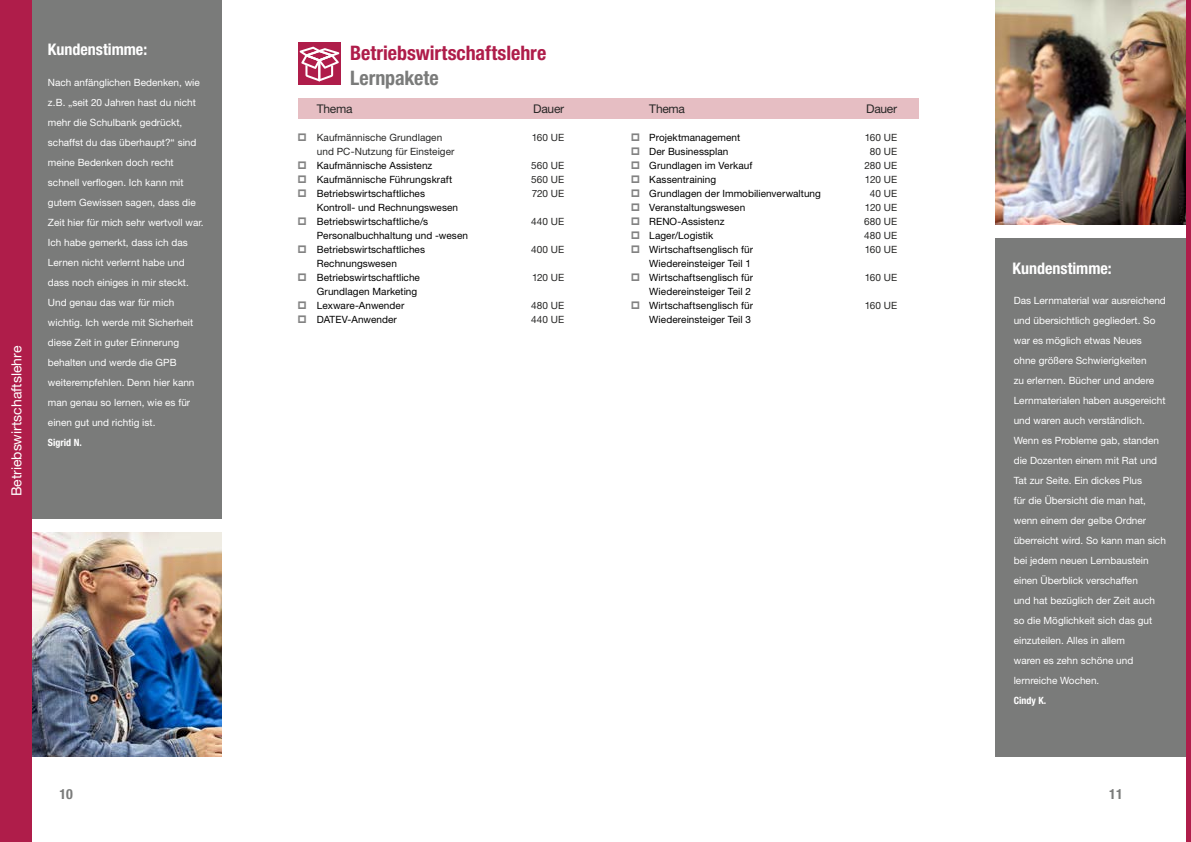
<style>
.page{position:relative;width:1191px;height:842px;background:#fff}
.page>*{position:absolute;margin:0;border:0;box-sizing:border-box;transform-origin:0 0}
.t1{font:700 condensed 20px "Helvetica Neue LT";letter-spacing:-.005em;color:#af1d4a}
.t2{font:700 condensed 20px "Helvetica Neue LT";color:#7a7b7a}
.t3{font:700 condensed 16px "Helvetica Neue LT";color:#fff}
.t4{font:14px "Helvetica Neue LT";letter-spacing:-.005em;color:#fff}
.t5{font:700 condensed 14px "Helvetica Neue LT";color:#7a7b7a}
.t6{font:12px "Helvetica Neue LT";letter-spacing:-.02em;color:#272726}
.t7{font:10px/20px "Helvetica Neue LT";color:#fff}
.t8{font:10px/14px "Helvetica Neue LT";letter-spacing:.005em;color:#000}
.t9{font:10px/14px "Helvetica Neue LT";letter-spacing:.005em;color:#272726}
.t10{font:700 condensed 10px "Helvetica Neue LT";color:#fff}
</style>
<div class="page">
<img style="left:995px;top:0;width:191px;height:225px">
<img style="left:31px;top:533px;width:190px;height:224px">
<div style="left:17px;top:0;width:204px;height:519px;background:#7a7b7a"></div>
<div style="left:298px;top:99px;width:620px;height:20px;background:#e6bec3"></div>
<div style="left:0;top:0;width:31px;height:842px;background:#af1d4a"></div>
<div style="left:995px;top:239px;width:196px;height:518px;background:#7a7b7a"></div>
<div style="left:298px;top:43px;width:42px;height:42px;background:#af1d4a"></div>
<svg style="left:300px;top:47px;width:39px;height:34px"></svg>
<div style="left:1186px;top:0;width:5px;height:842px;background:#af1d4a"></div>
<h3 class="t4" style="left:8px;top:496px;width:152px;rotate:-90deg">Betriebswirtschaftslehre</h3>
<h2 class="t3" style="left:48px;top:40px;width:101px">Kundenstimme:</h2>
<p class="t7" style="left:48px;top:72px;width:157px">Nach anfänglichen Bedenken, wie z.B. „seit 20 Jahren hast du nicht mehr die Schulbank gedrückt, schaffst du das überhaupt?“ sind meine Bedenken doch recht schnell verflogen. Ich kann mit gutem Gewissen sagen, dass die<br>Zeit hier für mich sehr wertvoll war.<br>Ich habe gemerkt, dass ich das<br>Lernen nicht verlernt habe und dass noch einiges in mir steckt.<br>Und genau das war für mich wichtig. Ich werde mit Sicherheit diese Zeit in guter Erinnerung behalten und werde die GPB weiterempfehlen. Denn hier kann man genau so lernen, wie es für einen gut und richtig ist.</p>
<p class="t10" style="left:48px;top:436px;width:35px">Sigrid N.</p>
<h1 class="t1" style="left:350px;top:41px;width:198px">Betriebswirtschaftslehre</h1>
<h1 class="t2" style="left:350px;top:66px;width:90px">Lernpakete</h1>
<p class="t6" style="left:317px;top:101px;width:37px">Thema</p>
<p class="t9" style="left:317px;top:130px;width:139px">Kaufmännische Grundlagen und PC-Nutzung für Einsteiger</p>
<p class="t8" style="left:317px;top:158px;width:153px">Kaufmännische Assistenz<br>Kaufmännische Führungskraft<br>Betriebswirtschaftliches<br>Kontroll- und Rechnungswesen<br>Betriebswirtschaftliche/s<br>Personalbuchhaltung und -wesen<br>Betriebswirtschaftliches<br>Rechnungswesen<br>Betriebswirtschaftliche<br>Grundlagen Marketing<br>Lexware-Anwender<br>DATEV-Anwender</p>
<p class="t6" style="left:533px;top:101px;width:32px">Dauer</p>
<p class="t9" style="left:532px;top:130px;width:34px">160 UE</p>
<p class="t9" style="left:531px;top:158px;width:34px;text-align:justify">560 UE 560 UE 720 UE</p>
<p class="t9" style="left:531px;top:214px;width:34px">440 UE</p>
<p class="t9" style="left:531px;top:242px;width:35px">400 UE</p>
<p class="t9" style="left:532px;top:270px;width:34px">120 UE</p>
<p class="t9" style="left:531px;top:298px;width:34px">480 UE<br>440 UE</p>
<p class="t6" style="left:649px;top:101px;width:37px">Thema</p>
<p class="t8" style="left:649px;top:130px;width:173px">Projektmanagement<br>Der Businessplan<br>Grundlagen im Verkauf<br>Kassentraining<br>Grundlagen der Immobilienverwaltung<br>Veranstaltungswesen<br>RENO-Assistenz<br>Lager/Logistik<br>Wirtschaftsenglisch für<br>Wiedereinsteiger Teil 1<br>Wirtschaftsenglisch für<br>Wiedereinsteiger Teil 2<br>Wirtschaftsenglisch für<br>Wiedereinsteiger Teil 3</p>
<p class="t6" style="left:866px;top:101px;width:32px">Dauer</p>
<p class="t9" style="left:864px;top:130px;width:35px;text-align:center">160 UE<br>80 UE<br>280 UE<br>120 UE<br>40 UE<br>120 UE<br>680 UE<br>480 UE<br>160 UE</p>
<p class="t9" style="left:864px;top:270px;width:34px">160 UE</p>
<p class="t9" style="left:864px;top:298px;width:34px">160 UE</p>
<p class="t7" style="left:1013px;top:290px;width:154px">Das Lernmaterial war ausreichend und übersichtlich gegliedert. So war es möglich etwas Neues ohne größere Schwierigkeiten<br>zu erlernen. Bücher und andere<br>Lernmaterialen haben ausgereicht und waren auch verständlich.<br>Wenn es Probleme gab, standen die Dozenten einem mit Rat und<br>Tat zur Seite. Ein dickes Plus<br>für die Übersicht die man hat, wenn einem der gelbe Ordner überreicht wird. So kann man sich bei jedem neuen Lernbaustein einen Überblick verschaffen<br>und hat bezüglich der Zeit auch so die Möglichkeit sich das gut einzuteilen. Alles in allem<br>waren es zehn schöne und lernreiche Wochen.</p>
<p class="t10" style="left:1013px;top:695px;width:34px">Cindy K.</p>
<h2 class="t3" style="left:1012px;top:258px;width:101px">Kundenstimme:</h2>
<h3 class="t5" style="left:60px;top:785px;width:15px">10</h3>
<h3 class="t5" style="left:1109px;top:785px;width:15px">11</h3>
</div>
